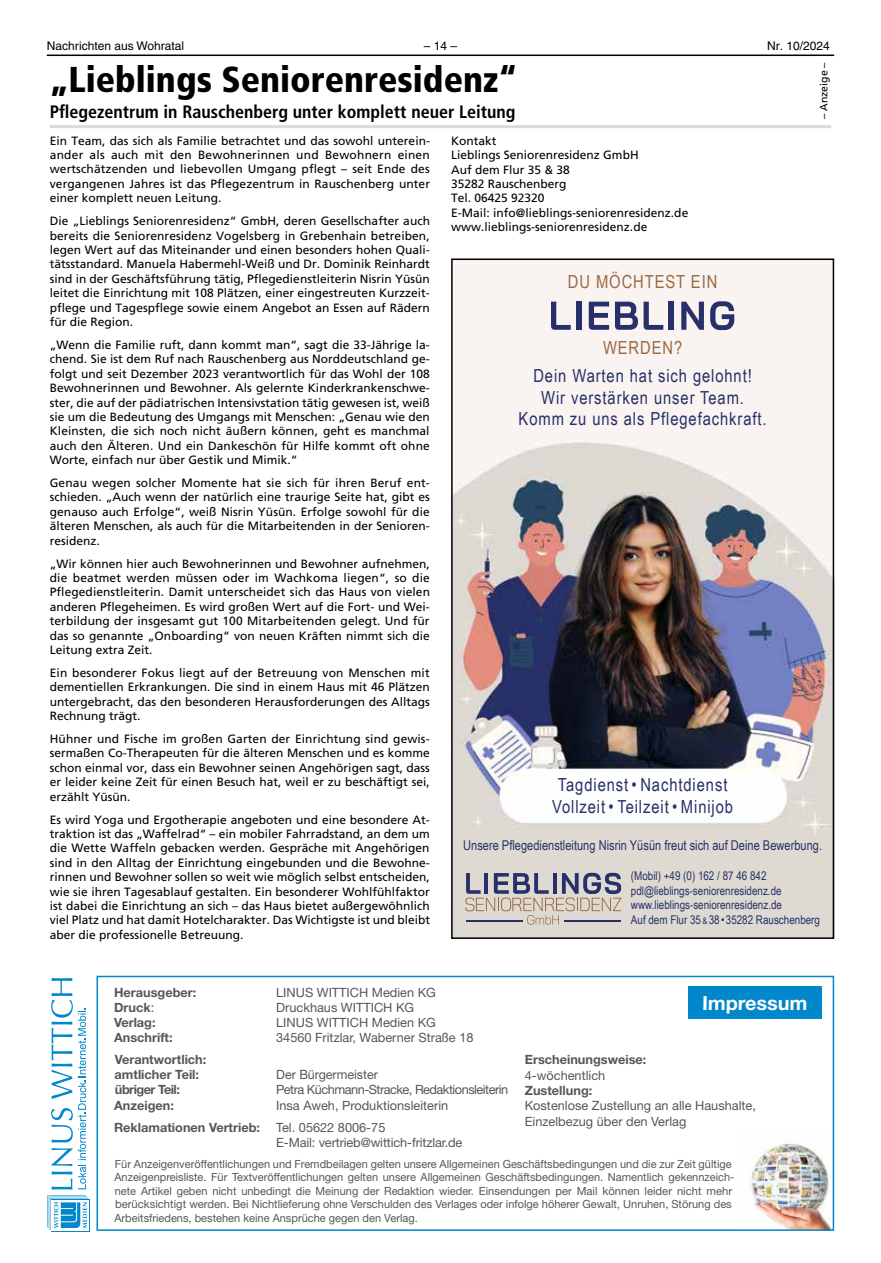
<style>
.page{position:relative;width:881px;height:1263px;background:#fff}
.page>*{position:absolute;margin:0;border:0;box-sizing:border-box;transform-origin:0 0}
.t1{font:900 condensed 36px "Frutiger LT";color:#000}
.t2{font:700 19.5px "Helvetica Neue LT";color:#fff}
.t3{font:18px/21.6px "Arial Narrow";letter-spacing:.05em;color:#273068;text-align:center}
.t4{font:700 condensed 18px "Frutiger LT";color:#000}
.t5{font:18px "Arial Narrow";letter-spacing:.05em;color:#9a6941}
.t6{font:13.5px "Arial Narrow";color:#273068}
.t7{font:12.75px/15.3px "Helvetica Neue LT";color:#575756}
.t8{font:700 12.75px/15.3px "Helvetica Neue LT";color:#575756}
.t9{font:12.75px "Helvetica Neue LT";letter-spacing:-.04em;color:#575756}
.t10{font:700 12.75px "Helvetica Neue LT";letter-spacing:-.04em;color:#575756}
.t11{font:12px/14.4px "Frutiger LT";color:#000;text-align:justify}
.t12{font:12px/14.4px "Arial Narrow";color:#273068}
.t13{font:12px "Helvetica LT";color:#000}
.t14{font:11.25px/13.5px "Helvetica Neue LT";color:#575756}
.t15{font:10.5px "Frutiger LT";color:#000}
.s1{font-size:9px}
.s2{font-weight:400}
</style>
<div class="page">
<hr style="left:47px;top:55px;width:786px;height:1px;background:#000">
<hr style="left:50px;top:125px;width:780px;height:3px;background:#dadada">
<div style="left:451px;top:849px;width:382px;height:90px;background:#ded9d3"></div>
<img style="left:454px;top:264px;width:376px;height:635px">
<svg style="left:550px;top:302px;width:20px;height:28px"></svg>
<div style="left:576px;top:302px;width:5px;height:28px;background:#273068"></div>
<svg style="left:588px;top:302px;width:49px;height:28px"></svg>
<svg style="left:643px;top:302px;width:20px;height:28px"></svg>
<div style="left:668px;top:302px;width:5px;height:28px;background:#273068"></div>
<svg style="left:681px;top:302px;width:22px;height:28px"></svg>
<svg style="left:710px;top:301px;width:24px;height:29px"></svg>
<svg style="left:465px;top:873px;width:156px;height:51px"></svg>
<div style="left:451px;top:258px;width:382px;height:681px;border:2px solid #000"></div>
<img style="left:751px;top:1140px;width:79px;height:88px">
<div style="left:96px;top:976px;width:737px;height:255px;border:2px solid #0087cc"></div>
<div style="left:51px;top:1199px;width:39px;height:32px;background:#0087cc"></div>
<div style="left:52px;top:1200px;width:37px;height:31px;background:#fff"></div>
<svg style="left:47px;top:1195px;width:41px;height:35px"></svg>
<svg style="left:51px;top:978px;width:35px;height:211px"></svg>
<div style="left:687px;top:986px;width:134px;height:33px;background:#0087cc"></div>
<p class="t13" style="left:47px;top:39px;width:139px">Nachrichten aus Wohratal</p>
<p class="t13" style="left:423px;top:39px;width:35px">– 14 –</p>
<p class="t13" style="left:766px;top:39px;width:64px">Nr. 10/2024</p>
<h1 class="t1" style="left:50px;top:57px;width:468px">„Lieblings Seniorenresidenz“</h1>
<h3 class="t4" style="left:50px;top:101px;width:467px">Pflegezentrum in Rauschenberg unter komplett neuer Leitung</h3>
<p class="t11" style="left:50px;top:133px;width:381px">Ein Team, das sich als Familie betrachtet und das sowohl unterein&shy;ander als auch mit den Bewohnerinnen und Bewohnern einen wertschätzenden und liebevollen Umgang pflegt – seit Ende des vergangenen Jahres ist das Pflegezentrum in Rauschenberg unter einer komplett neuen Leitung.</p>
<p class="t11" style="left:50px;top:214px;width:381px">Die „Lieblings Seniorenresidenz“ GmbH, deren Gesellschafter auch bereits die Seniorenresidenz Vogelsberg in Grebenhain betreiben, legen Wert auf das Miteinander und einen besonders hohen Quali&shy;tätsstandard. Manuela Habermehl-Weiß und Dr. Dominik Reinhardt sind in der Geschäftsführung tätig, Pflegedienstleiterin Nisrin Yüsün leitet die Einrichtung mit 108 Plätzen, einer eingestreuten Kurzzeit&shy;pflege und Tagespflege sowie einem Angebot an Essen auf Rädern für die Region.</p>
<p class="t11" style="left:50px;top:338px;width:381px">„Wenn die Familie ruft, dann kommt man“, sagt die 33-Jährige la&shy;chend. Sie ist dem Ruf nach Rauschenberg aus Norddeutschland ge&shy;folgt und seit Dezember 2023 verantwortlich für das Wohl der 108<br>Bewohnerinnen und Bewohner. Als gelernte Kinderkrankenschwe&shy;ster, die auf der pädiatrischen Intensivstation tätig gewesen ist, weiß sie um die Bedeutung des Umgangs mit Menschen: „Genau wie den Kleinsten, die sich noch nicht äußern können, geht es manchmal auch den Älteren. Und ein Dankeschön für Hilfe kommt oft ohne Worte, einfach nur über Gestik und Mimik.“</p>
<p class="t11" style="left:50px;top:476px;width:381px">Genau wegen solcher Momente hat sie sich für ihren Beruf ent&shy;schieden. „Auch wenn der natürlich eine traurige Seite hat, gibt es genauso auch Erfolge“, weiß Nisrin Yüsün. Erfolge sowohl für die älteren Menschen, als auch für die Mitarbeitenden in der Senioren&shy;residenz.</p>
<p class="t11" style="left:50px;top:556px;width:381px">„Wir können hier auch Bewohnerinnen und Bewohner aufnehmen, die beatmet werden müssen oder im Wachkoma liegen“, so die Pflegedienstleiterin. Damit unterscheidet sich das Haus von vielen anderen Pflegeheimen. Es wird großen Wert auf die Fort- und Wei&shy;terbildung der insgesamt gut 100 Mitarbeitenden gelegt. Und für das so genannte „Onboarding“ von neuen Kräften nimmt sich die Leitung extra Zeit.</p>
<p class="t11" style="left:50px;top:665px;width:381px">Ein besonderer Fokus liegt auf der Betreuung von Menschen mit dementiellen Erkrankungen. Die sind in einem Haus mit 46 Plätzen untergebracht, das den besonderen Herausforderungen des Alltags Rechnung trägt.</p>
<p class="t11" style="left:50px;top:732px;width:381px">Hühner und Fische im großen Garten der Einrichtung sind gewis&shy;sermaßen Co-Therapeuten für die älteren Menschen und es komme schon einmal vor, dass ein Bewohner seinen Angehörigen sagt, dass er leider keine Zeit für einen Besuch hat, weil er zu beschäftigt sei, erzählt Yüsün.</p>
<p class="t11" style="left:50px;top:812px;width:381px">Es wird Yoga und Ergotherapie angeboten und eine besondere At&shy;traktion ist das „Waffelrad“ – ein mobiler Fahrradstand, an dem um die Wette Waffeln gebacken werden. Gespräche mit Angehörigen sind in den Alltag der Einrichtung eingebunden und die Bewohne&shy;rinnen und Bewohner sollen so weit wie möglich selbst entscheiden, wie sie ihren Tagesablauf gestalten. Ein besonderer Wohlfühlfaktor ist dabei die Einrichtung an sich – das Haus bietet außergewöhnlich viel Platz und hat damit Hotelcharakter. Das Wichtigste ist und bleibt aber die professionelle Betreuung.</p>
<p class="t15" style="left:817px;top:119px;width:58px;rotate:-90deg">– Anzeige –</p>
<p class="t11" style="left:451px;top:133px;width:238px;text-align:left">Kontakt<br>Lieblings Seniorenresidenz GmbH<br>Auf dem Flur 35 &amp; 38<br>35282 Rauschenberg<br>Tel. 06425 92320<br>E-Mail: info@lieblings-seniorenresidenz.de www.lieblings-seniorenresidenz.de</p>
<h3 class="t5" style="left:567px;top:268px;width:151px">DU MÖCHTEST EIN</h3>
<h3 class="t5" style="left:602px;top:334px;width:81px">WERDEN?</h3>
<h3 class="t3" style="left:518px;top:364px;width:249px">Dein Warten hat sich gelohnt!<br>Wir verstärken unser Team.<br>Komm zu uns als Pflegefachkraft.</h3>
<h3 class="t3" style="left:552px;top:773px;width:182px">Tagdienst • Nachtdienst<br>Vollzeit • Teilzeit • Minijob</h3>
<p class="t6" style="left:463px;top:835px;width:360px">Unsere Pflegedienstleitung Nisrin Yüsün freut sich auf Deine Bewerbung.</p>
<p class="t12" style="left:630px;top:868px;width:190px">(Mobil) +49 (0) 162 / 87 46 842 pdl@lieblings-seniorenresidenz.de www.lieblings-seniorenresidenz.de<br>Auf dem Flur 35 <span class="s1">&amp;</span> 38 • 35282 Rauschenberg</p>
<p class="t8" style="left:114px;top:984px;width:84px">Herausgeber:</p>
<p class="t7" style="left:276px;top:984px;width:161px">LINUS WITTICH Medien KG</p>
<p class="t8" style="left:114px;top:999px;width:42px">Druck<span class="s2">:</span></p>
<p class="t7" style="left:276px;top:999px;width:139px">Druckhaus WITTICH KG</p>
<p class="t8" style="left:114px;top:1015px;width:43px">Verlag:</p>
<p class="t7" style="left:276px;top:1015px;width:161px">LINUS WITTICH Medien KG</p>
<p class="t8" style="left:114px;top:1030px;width:60px">Anschrift:</p>
<p class="t7" style="left:276px;top:1030px;width:199px">34560 Fritzlar, Waberner Straße 18</p>
<p class="t8" style="left:115px;top:1051px;width:93px">Verantwortlich: amtlicher Teil:</p>
<p class="t7" style="left:276px;top:1067px;width:103px">Der Bürgermeister</p>
<p class="t10" style="left:115px;top:1082px;width:66px">übriger Teil:</p>
<p class="t9" style="left:276px;top:1082px;width:233px">Petra Küchmann-Stracke, Redaktionsleiterin</p>
<p class="t8" style="left:114px;top:1097px;width:61px">Anzeigen:</p>
<p class="t7" style="left:276px;top:1097px;width:173px">Insa Aweh, Produktionsleiterin</p>
<p class="t8" style="left:114px;top:1119px;width:147px">Reklamationen Vertrieb:</p>
<p class="t7" style="left:276px;top:1119px;width:188px">Tel. 05622 8006-75<br>E-Mail: vertrieb@wittich-fritzlar.de</p>
<h2 class="t2" style="left:701px;top:991px;width:107px">Impressum</h2>
<p class="t8" style="left:524px;top:1052px;width:123px">Erscheinungsweise:</p>
<p class="t7" style="left:524px;top:1067px;width:82px">4-wöchentlich</p>
<p class="t8" style="left:524px;top:1082px;width:69px">Zustellung:</p>
<p class="t7" style="left:524px;top:1098px;width:232px">Kostenlose Zustellung an alle Haushalte,<br>Einzelbezug über den Verlag</p>
<p class="t14" style="left:114px;top:1157px;width:621px">Für Anzeigenveröffentlichungen und Fremdbeilagen gelten unsere Allgemeinen Geschäftsbedingungen und die zur Zeit gültige Anzeigenpreisliste. Für Textveröffentlichungen gelten unsere Allgemeinen Geschäftsbedingungen. Namentlich gekennzeich&shy;nete Artikel geben nicht unbedingt die Meinung der Redaktion wieder. Einsendungen per Mail können leider nicht mehr berücksichtigt werden. Bei Nichtlieferung ohne Verschulden des Verlages oder infolge höherer Gewalt, Unruhen, Störung des Arbeitsfriedens, bestehen keine Ansprüche gegen den Verlag.</p>
</div>
